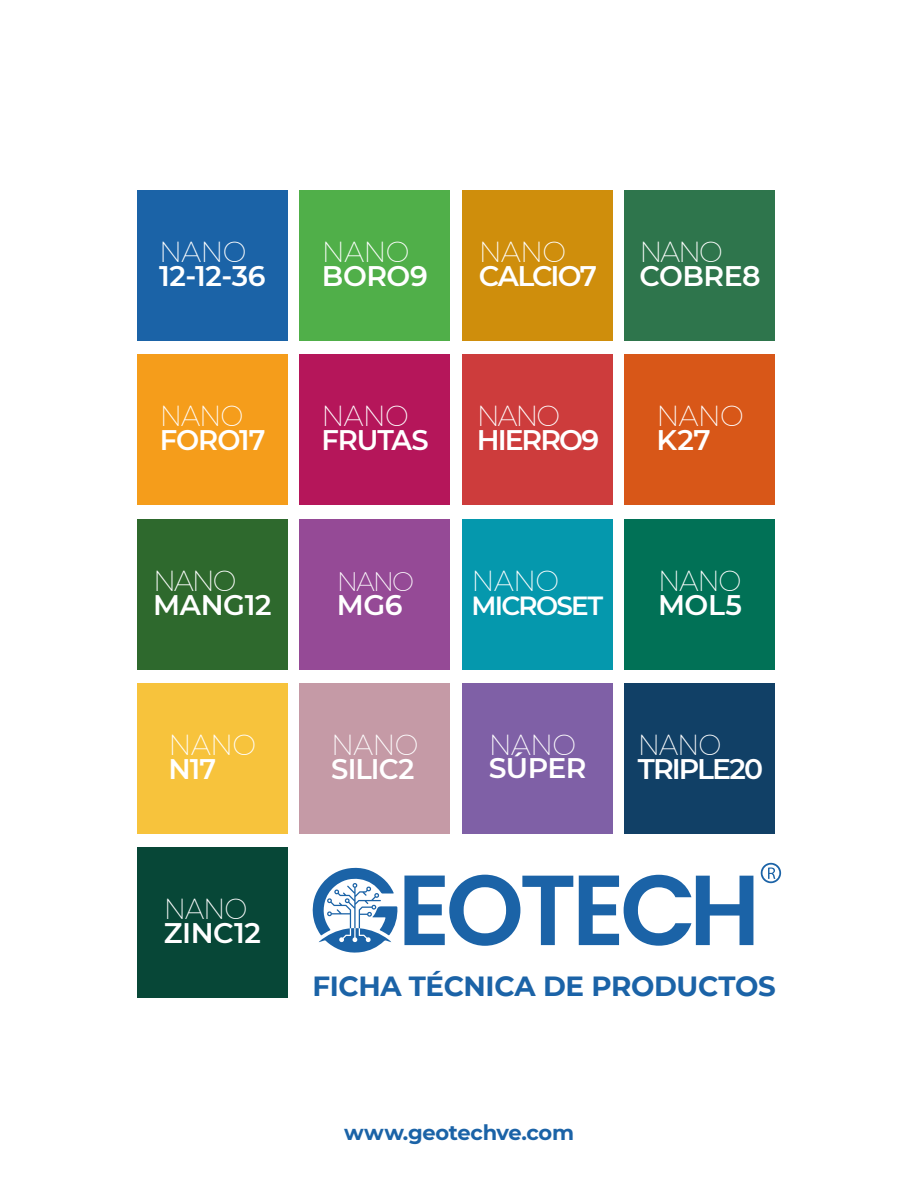
<style>
.page{position:relative;width:918px;height:1188px;background:#fff}
.page>*{position:absolute;margin:0;border:0;box-sizing:border-box;transform-origin:0 0}
.t1{font:600 28.35px "Montserrat";letter-spacing:-.03em;color:#fff}
.t2{font:200 28.35px "Montserrat";letter-spacing:-.025em;color:#fff}
.t3{font:600 28.35px "Montserrat";letter-spacing:-.065em;color:#fff}
.t4{font:600 28.35px "Montserrat";letter-spacing:-.07em;color:#fff}
.t5{font:700 27.75px "Montserrat";letter-spacing:-.015em;color:#1b63a7}
.t6{font:600 26.25px "Montserrat";letter-spacing:-.065em;color:#fff}
.t7{font:200 26.25px "Montserrat";color:#fff}
.t8{font:700 21px "Montserrat";letter-spacing:-.015em;color:#1b63a7}
</style>
<div class="page">
<div style="left:137px;top:190px;width:151px;height:151px;background:#1b63a7"></div>
<div style="left:299px;top:190px;width:151px;height:151px;background:#50af49"></div>
<div style="left:462px;top:190px;width:151px;height:151px;background:#cf8e0c"></div>
<div style="left:625px;top:190px;width:150px;height:151px;background:#2e754c"></div>
<div style="left:137px;top:354px;width:151px;height:151px;background:#f59d1b"></div>
<div style="left:299px;top:354px;width:151px;height:151px;background:#b5165a"></div>
<div style="left:462px;top:354px;width:151px;height:151px;background:#cd3c3c"></div>
<div style="left:625px;top:354px;width:150px;height:151px;background:#d85718"></div>
<div style="left:137px;top:520px;width:151px;height:150px;background:#2e692d"></div>
<div style="left:299px;top:520px;width:151px;height:150px;background:#954a96"></div>
<div style="left:462px;top:520px;width:151px;height:150px;background:#0598ad"></div>
<div style="left:625px;top:520px;width:150px;height:150px;background:#017156"></div>
<div style="left:137px;top:683px;width:151px;height:151px;background:#f7c33c"></div>
<div style="left:299px;top:683px;width:151px;height:151px;background:#c59aa6"></div>
<div style="left:462px;top:683px;width:151px;height:151px;background:#7f60a6"></div>
<div style="left:625px;top:683px;width:150px;height:151px;background:#114066"></div>
<div style="left:137px;top:847px;width:151px;height:151px;background:#074737"></div>
<svg style="left:404px;top:875px;width:169px;height:71px"></svg>
<svg style="left:579px;top:875px;width:174px;height:71px"></svg>
<svg style="left:312px;top:867px;width:86px;height:86px"></svg>
<svg style="left:761px;top:863px;width:20px;height:20px"></svg>
<p class="t2" style="left:159px;top:233px;width:89px">NANO</p>
<p class="t1" style="left:159px;top:256px;width:108px">12-12-36</p>
<p class="t2" style="left:160px;top:397px;width:85px">NANO</p>
<p class="t1" style="left:160px;top:420px;width:107px">FORO17</p>
<p class="t2" style="left:322px;top:233px;width:89px">NANO</p>
<p class="t1" style="left:322px;top:256px;width:107px">BORO9</p>
<p class="t2" style="left:322px;top:397px;width:89px">NANO</p>
<p class="t1" style="left:322px;top:420px;width:109px">FRUTAS</p>
<p class="t2" style="left:479px;top:233px;width:89px">NANO</p>
<p class="t3" style="left:479px;top:256px;width:120px">CALCIO7</p>
<p class="t2" style="left:640px;top:233px;width:85px">NANO</p>
<p class="t1" style="left:640px;top:256px;width:123px">COBRE8</p>
<p class="t2" style="left:477px;top:397px;width:85px">NANO</p>
<p class="t4" style="left:477px;top:420px;width:124px">HIERRO9</p>
<p class="t2" style="left:656px;top:397px;width:89px">NANO</p>
<p class="t1" style="left:656px;top:420px;width:56px">K27</p>
<p class="t2" style="left:153px;top:562px;width:85px">NANO</p>
<p class="t1" style="left:153px;top:585px;width:120px">MANG12</p>
<p class="t2" style="left:169px;top:725px;width:89px">NANO</p>
<p class="t1" style="left:169px;top:748px;width:49px">N17</p>
<p class="t7" style="left:337px;top:564px;width:79px">NANO</p>
<p class="t1" style="left:337px;top:584px;width:67px">MG6</p>
<p class="t2" style="left:331px;top:725px;width:89px">NANO</p>
<p class="t1" style="left:331px;top:748px;width:85px">SILIC2</p>
<p class="t2" style="left:472px;top:562px;width:89px">NANO</p>
<p class="t6" style="left:472px;top:587px;width:133px">MICROSET</p>
<p class="t2" style="left:658px;top:562px;width:85px">NANO</p>
<p class="t1" style="left:658px;top:585px;width:86px">MOL5</p>
<p class="t2" style="left:489px;top:725px;width:89px">NANO</p>
<p class="t1" style="left:489px;top:748px;width:99px">SÚPER</p>
<p class="t2" style="left:638px;top:725px;width:85px">NANO</p>
<p class="t3" style="left:638px;top:748px;width:127px">TRIPLE20</p>
<p class="t2" style="left:164px;top:890px;width:85px">NANO</p>
<p class="t1" style="left:164px;top:913px;width:98px">ZINC12</p>
<p class="t5" style="left:312px;top:966px;width:465px">FICHA TÉCNICA DE PRODUCTOS</p>
<p class="t8" style="left:344px;top:1118px;width:231px">www.geotechve.com</p>
</div>
